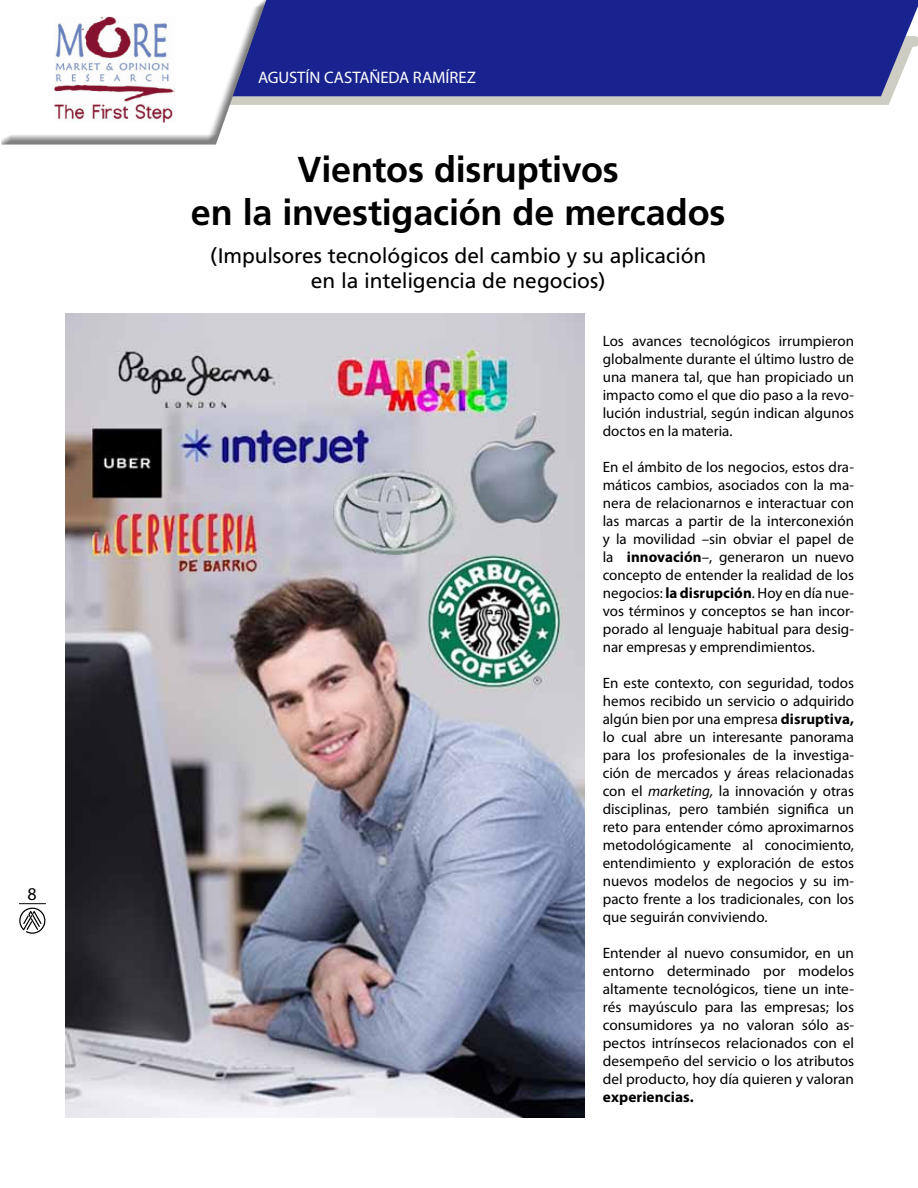
<style>
.page{position:relative;width:918px;height:1188px;background:#fff}
.page>*{position:absolute;margin:0;border:0;box-sizing:border-box;transform-origin:0 0}
.t1{font:700 36px/43.2px "Frutiger";letter-spacing:-.005em;color:#000;text-align:center}
.t2{font:21px/25.2px "Frutiger";letter-spacing:-.005em;color:#000;text-align:center}
.t3{font:18px "Myriad";color:#000}
.t4{font:16.65px "Myriad Pro";letter-spacing:.09em;color:#fff}
.t5{font:16.65px "Myriad Pro";letter-spacing:.05em;color:#fff}
.t6{font:15px/18px "Myriad Pro";color:#000;text-align:justify}
.t7{font:700 15px "Myriad Pro";letter-spacing:.005em;color:#000}
.s1{font-weight:700}
.s2{font-style:italic}
</style>
<div class="page">
<svg style="left:19px;top:903px;width:27px;height:31px"></svg>
<svg style="left:270px;top:0;width:645px;height:105px;background:#2c3595"></svg>
<div style="left:0;top:0;width:270px;height:145px;background:#000;opacity:.5"></div>
<img style="left:51px;top:11px;width:127px;height:120px">
<img style="left:66px;top:313px;width:518px;height:805px">
<p class="t3" style="left:27px;top:885px;width:11px">8</p>
<p class="t4" style="left:258px;top:68px;width:133px">Agustín Castañeda</p>
<p class="t5" style="left:413px;top:68px;width:65px">Ram írez</p>
<h1 class="t1" style="left:191px;top:148px;width:536px">Vientos disruptivos<br>en la investigación de mercados</h1>
<h2 class="t2" style="left:210px;top:243px;width:498px">(Impulsores tecnológicos del cambio y su aplicación en la inteligencia de negocios)</h2>
<p class="t6" style="left:603px;top:332px;width:253px">Los avances tecnológicos irrumpieron globalmente durante el último lustro de una manera tal, que han propiciado un impacto como el que dio paso a la revo&shy;lución industrial, según indican algunos doctos en la materia.</p>
<p class="t6" style="left:603px;top:458px;width:253px">En el ámbito de los negocios, estos dra&shy;máticos cambios, asociados con la ma&shy;nera de relacionarnos e interactuar con las marcas a partir de la interconexión y la movilidad –sin obviar el papel de la <span class="s1">innovación</span>–, generaron un nuevo concepto de entender la realidad de los negocios: <span class="s1">la disrupción</span>. Hoy en día nue&shy;vos términos y conceptos se han incor&shy;porado al lenguaje habitual para desig&shy;nar empresas y emprendimientos.</p>
<p class="t6" style="left:603px;top:674px;width:253px">En este contexto, con seguridad, todos hemos recibido un servicio o adquirido algún bien por una empresa <span class="s1">disruptiva, </span>lo cual abre un interesante panorama para los profesionales de la investiga&shy;ción de mercados y áreas relacionadas con el <span class="s2">marketing,</span> la innovación y otras disciplinas, pero también significa un reto para entender cómo aproximarnos metodológicamente al conocimiento, entendimiento y exploración de estos nuevos modelos de negocios y su im&shy;pacto frente a los tradicionales, con los que seguirán conviviendo.</p>
<p class="t6" style="left:603px;top:944px;width:253px">Entender al nuevo consumidor, en un entorno determinado por modelos altamente tecnológicos, tiene un inte&shy;rés mayúsculo para las empresas; los consumidores ya no valoran sólo as&shy;pectos intrínsecos relacionados con el desempeño del servicio o los atributos del producto, hoy día quieren y valoran</p>
<p class="t7" style="left:603px;top:1087px;width:93px">experiencias.</p>
</div>
